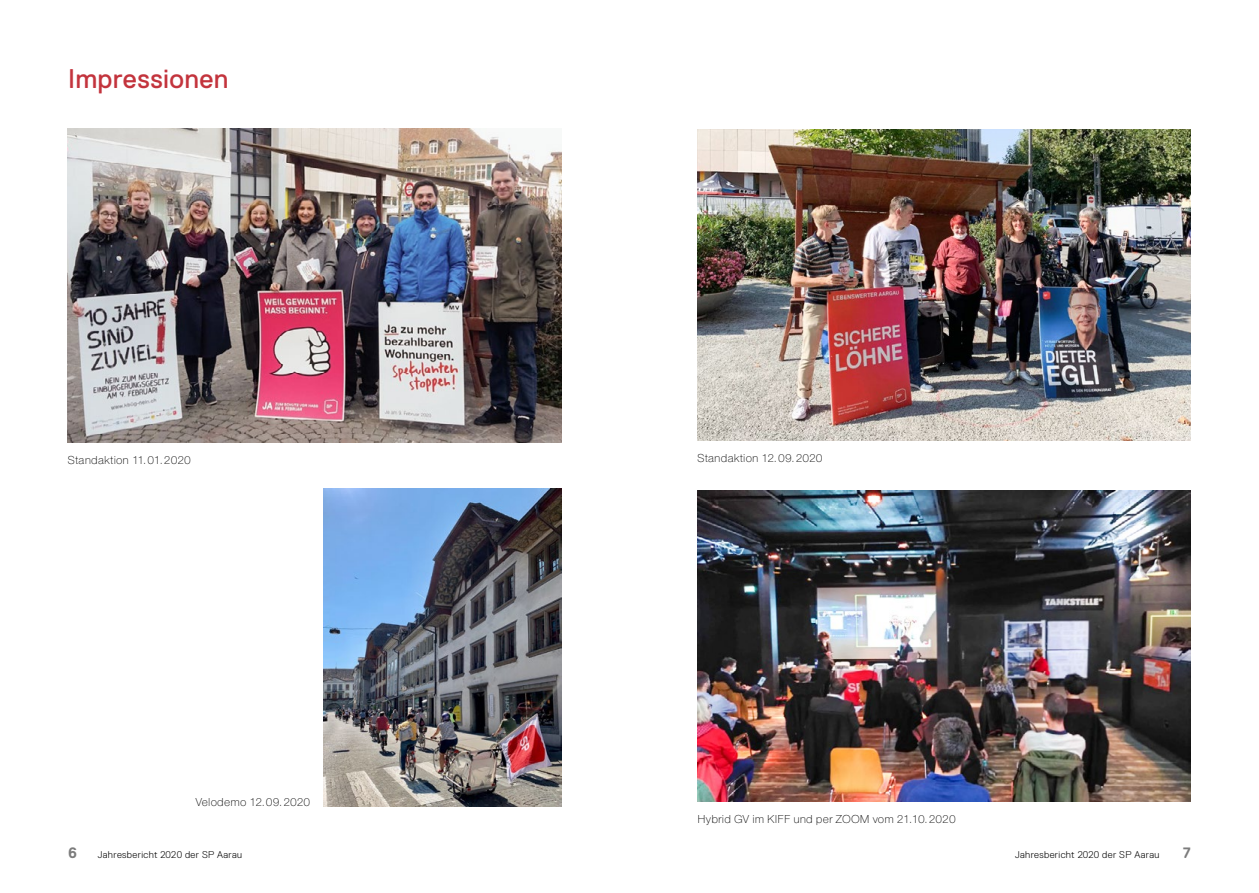
<style>
.page{position:relative;width:1259px;height:893px;background:#fff}
.page>*{position:absolute;margin:0;border:0;box-sizing:border-box;transform-origin:0 0}
.t1{font:27px "Replica";letter-spacing:.015em;color:#c3343d}
.t2{font:700 15px "Replica";color:#7c7c7c}
.t3{font:300 12px "Nimbus San Nov";letter-spacing:.01em;color:#000}
.t4{font:300 9.75px "Replica";letter-spacing:.035em;color:#000}
</style>
<div class="page">
<img style="left:68px;top:129px;width:493px;height:313px">
<img style="left:323px;top:489px;width:238px;height:317px">
<img style="left:697px;top:490px;width:494px;height:311px">
<img style="left:697px;top:130px;width:494px;height:310px">
<h1 class="t1" style="left:68px;top:64px;width:162px">Impressionen</h1>
<p class="t3" style="left:68px;top:453px;width:124px">Standaktion 11.01.2020</p>
<p class="t3" style="left:697px;top:451px;width:126px">Standaktion 12.09.2020</p>
<p class="t3" style="left:195px;top:795px;width:116px">Velodemo 12.09.2020</p>
<p class="t3" style="left:697px;top:812px;width:260px">Hybrid GV im KIFF und per ZOOM vom 21.10.2020</p>
<p class="t2" style="left:68px;top:844px;width:10px">6</p>
<p class="t4" style="left:98px;top:849px;width:146px">Jahresbericht 2020 der SP Aarau</p>
<p class="t4" style="left:1015px;top:849px;width:146px">Jahresbericht 2020 der SP Aarau</p>
<p class="t2" style="left:1183px;top:844px;width:9px">7</p>
</div>
